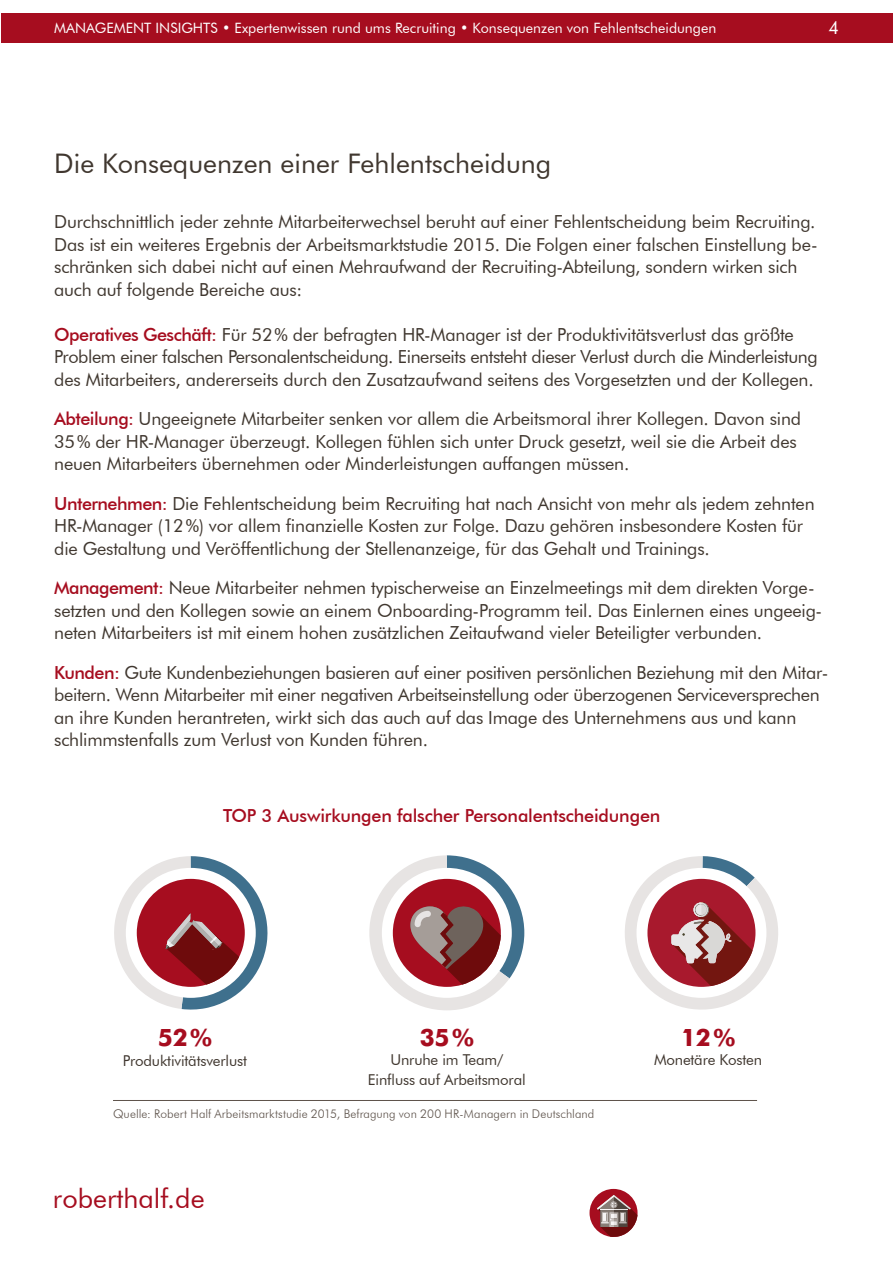
<style>
.page{position:relative;width:893px;height:1263px;background:#fff}
.page>*{position:absolute;margin:0;border:0;box-sizing:border-box;transform-origin:0 0}
.t1{font:27px "Futura BT";color:#40372f}
.t2{font:27px "Futura BT";color:#a60d1f}
.t3{font:700 24px "Futura BT";color:#a60d1f}
.t4{font:18px/22.5px "Futura BT";letter-spacing:-.01em;color:#40372f}
.t5{font:500 18px "Futura BT";letter-spacing:-.01em;color:#a60d1f}
.t6{font:18px "Futura BT";color:#fff}
.t7{font:15px/19.5px "Futura BT";letter-spacing:-.01em;color:#40372f;text-align:center}
.t8{font:14.25px "Futura BT";color:#fff}
.t9{font:300 12px "Futura BT";letter-spacing:.005em;color:#5e534b}
.s1{font-weight:500;color:#a60d1f}
</style>
<div class="page">
<div style="left:1px;top:13px;width:892px;height:30px;background:#a60d1f"></div>
<svg style="left:589px;top:1189px;width:48px;height:48px"></svg>
<hr style="left:113px;top:1100px;width:644px;height:1px;background:#5e534b">
<svg style="left:114px;top:856px;width:154px;height:154px"></svg>
<svg style="left:369px;top:855px;width:155px;height:155px"></svg>
<svg style="left:625px;top:856px;width:153px;height:154px"></svg>
<p class="t8" style="left:54px;top:19px;width:664px">MANAGEMENT INSIGHTS • Expertenwissen rund ums Recruiting • Konsequenzen von Fehlentscheidungen</p>
<p class="t6" style="left:829px;top:17px;width:12px">4</p>
<h1 class="t1" style="left:54px;top:147px;width:498px">Die Konsequenzen einer Fehlentscheidung</h1>
<p class="t4" style="left:54px;top:210px;width:765px">Durchschnittlich jeder zehnte Mitarbeiterwechsel beruht auf einer Fehlentscheidung beim Recruiting.<br>Das ist ein weiteres Ergebnis der Arbeitsmarktstudie 2015. Die Folgen einer falschen Einstellung be&shy;schränken sich dabei nicht auf einen Mehraufwand der Recruiting-Abteilung, sondern wirken sich auch auf folgende Bereiche aus:</p>
<p class="t4" style="left:54px;top:323px;width:765px"><span class="s1">Operatives Geschäft:</span> Für 52% der befragten HR-Manager ist der Produktivitätsverlust das größte<br>Problem einer falschen Personalentscheidung. Einerseits entsteht dieser Verlust durch die Minderleistung des Mitarbeiters, andererseits durch den Zusatzaufwand seitens des Vorgesetzten und der Kollegen.</p>
<p class="t4" style="left:54px;top:407px;width:748px"><span class="s1">Abteilung:</span> Ungeeignete Mitarbeiter senken vor allem die Arbeitsmoral ihrer Kollegen. Davon sind<br>35% der HR-Manager überzeugt. Kollegen fühlen sich unter Druck gesetzt, weil sie die Arbeit des neuen Mitarbeiters übernehmen oder Minderleistungen auffangen müssen.</p>
<p class="t4" style="left:54px;top:492px;width:762px"><span class="s1">Unternehmen:</span> Die Fehlentscheidung beim Recruiting hat nach Ansicht von mehr als jedem zehnten<br>HR-Manager (12%) vor allem finanzielle Kosten zur Folge. Dazu gehören insbesondere Kosten für die Gestaltung und Veröffentlichung der Stellenanzeige, für das Gehalt und Trainings.</p>
<p class="t4" style="left:54px;top:576px;width:769px"><span class="s1">Management:</span> Neue Mitarbeiter nehmen typischerweise an Einzelmeetings mit dem direkten Vorge&shy;setzten und den Kollegen sowie an einem Onboarding-Programm teil. Das Einlernen eines ungeeig&shy;neten Mitarbeiters ist mit einem hohen zusätzlichen Zeitaufwand vieler Beteiligter verbunden.</p>
<p class="t4" style="left:54px;top:661px;width:775px"><span class="s1">Kunden:</span> Gute Kundenbeziehungen basieren auf einer positiven persönlichen Beziehung mit den Mitar&shy;beitern. Wenn Mitarbeiter mit einer negativen Arbeitseinstellung oder überzogenen Serviceversprechen an ihre Kunden herantreten, wirkt sich das auch auf das Image des Unternehmens aus und kann schlimmstenfalls zum Verlust von Kunden führen.</p>
<p class="t5" style="left:223px;top:804px;width:439px">TOP 3 Auswirkungen falscher Personalentscheidungen</p>
<h2 class="t3" style="left:158px;top:1023px;width:55px">52%</h2>
<p class="t7" style="left:123px;top:1051px;width:126px">Produktivitätsverlust</p>
<h2 class="t3" style="left:420px;top:1023px;width:55px">35%</h2>
<p class="t7" style="left:368px;top:1050px;width:159px">Unruhe im Team/<br>Einfluss auf Arbeitsmoral</p>
<p class="t9" style="left:113px;top:1106px;width:483px">Quelle: Robert Half Arbeitsmarktstudie 2015, Befragung von 200 HR-Managern in Deutschland</p>
<h1 class="t2" style="left:53px;top:1182px;width:153px">roberthalf.de</h1>
<h2 class="t3" style="left:681px;top:1023px;width:55px">12%</h2>
<p class="t7" style="left:654px;top:1050px;width:110px">Monetäre Kosten</p>
</div>
